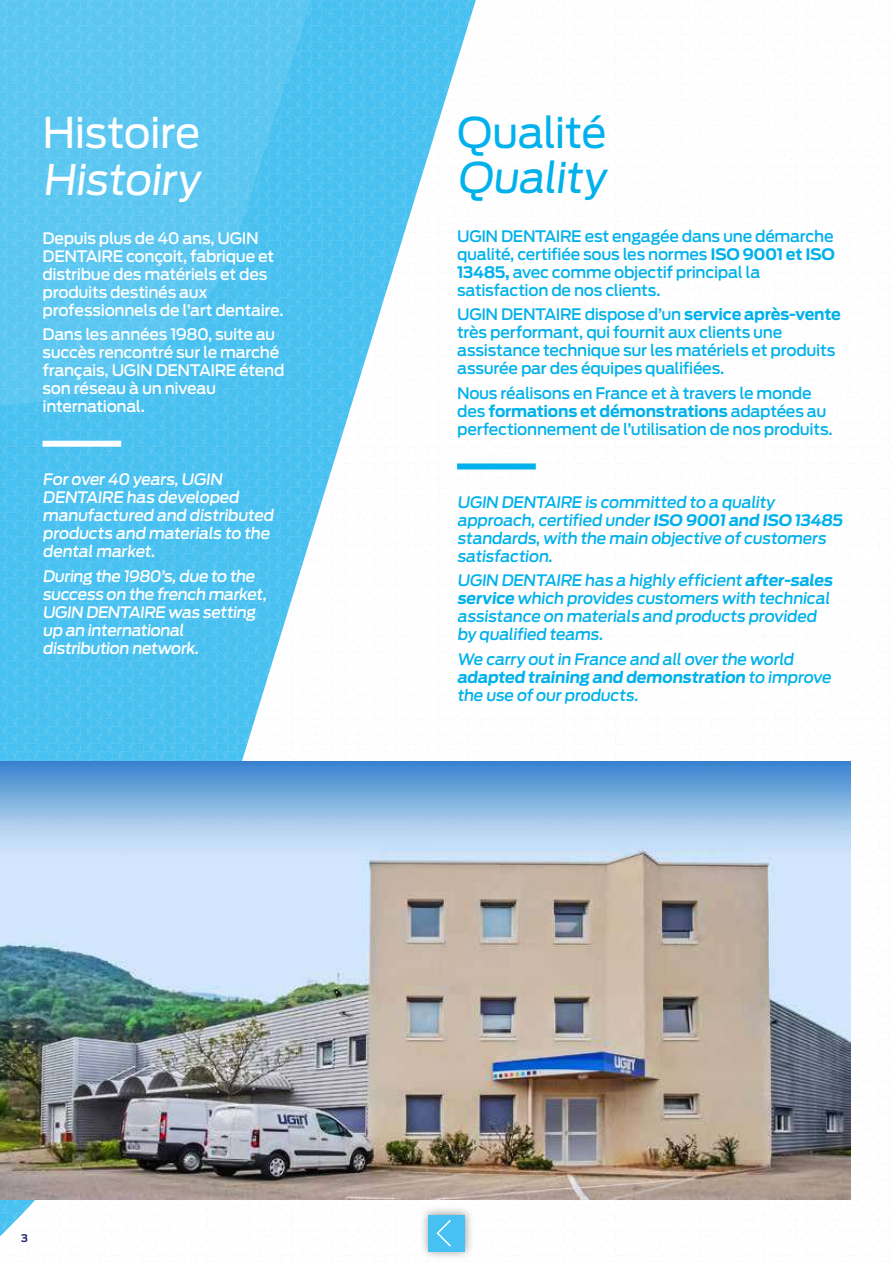
<style>
.page{position:relative;width:893px;height:1263px;background:#fff}
.page>*{position:absolute;margin:0;border:0;box-sizing:border-box;transform-origin:0 0}
.t1{font:42px/46.5px "Antenna";letter-spacing:-.015em;color:#fff}
.t2{font:42px/45px "Antenna";letter-spacing:-.02em;color:#00b1eb}
.t3{font:500 15.75px/18px "Antenna";letter-spacing:-.02em;color:#00b1eb}
.t4{font:500 15.75px/18px "Antenna";letter-spacing:-.02em;color:#fff}
.t5{font:700 10.5px "Antenna";color:#2a2d71}
.s1{font-weight:700}
</style>
<div class="page">
<img style="left:0;top:0;width:851px;height:1237px">
<div style="left:419px;top:1206px;width:55px;height:55px;background:#000;opacity:.4"></div>
<div style="left:428px;top:1215px;width:37px;height:37px;background:#47c1f1"></div>
<svg style="left:436px;top:1220px;width:15px;height:27px"></svg>
<div style="left:43px;top:441px;width:78px;height:6px;background:#fff"></div>
<div style="left:457px;top:463px;width:79px;height:6px;background:#00b1eb"></div>
<img style="left:0;top:761px;width:850px;height:438px">
<h1 class="t1" style="left:43px;top:110px;width:165px">Histoire<br>Histoiry</h1>
<p class="t4" style="left:43px;top:229px;width:243px">Depuis plus de 40 ans, UGIN<br>DENTAIRE conçoit, fabrique et distribue des matériels et des produits destinés aux professionnels de l’art dentaire.</p>
<p class="t4" style="left:43px;top:325px;width:243px">Dans les années 1980, suite au succès rencontré sur le marché français, UGIN DENTAIRE étend son réseau à un niveau international.</p>
<p class="t4" style="left:42px;top:471px;width:235px">For over 40 years,UGIN<br>DENTAIRE has developed manufactured and distributed products and materials to the dentalmarket.</p>
<p class="t4" style="left:42px;top:567px;width:228px">During the 1980’s,due to the success on the french market,<br>UGIN DENTAIRE was setting up an international distribution network.</p>
<h1 class="t2" style="left:457px;top:111px;width:156px">Qualité<br>Quality</h1>
<p class="t3" style="left:457px;top:227px;width:379px">UGIN DENTAIRE est engagée dans une démarche qualité, certifiée sous les normes <span class="s1">ISO 9001 et ISO 13485,</span> avec comme objectif principal la satisfaction de nos clients.</p>
<p class="t3" style="left:457px;top:306px;width:385px">UGIN DENTAIRE dispose d’un <span class="s1">service après-vente </span>très performant, qui fournit aux clients une assistance technique sur les matériels et produits assurée par des équipes qualifiées.</p>
<p class="t3" style="left:457px;top:384px;width:377px">Nous réalisons en France et à travers le monde des <span class="s1">formations et démonstrations</span> adaptées au perfectionnement de l’utilisation de nos produits.</p>
<p class="t3" style="left:457px;top:493px;width:389px">UGIN DENTAIRE is committed to a quality approach,certified under <span class="s1">ISO 9001 and ISO 13485 </span>standards,with the main objective of customers satisfaction.</p>
<p class="t3" style="left:457px;top:572px;width:379px">UGIN DENTAIRE has a highly efficient <span class="s1">after-sales service</span> which provides customers with technical assistance on materials and products provided by qualified teams.</p>
<p class="t3" style="left:457px;top:650px;width:378px">We carry out in France and allover the world <span class="s1">adapted training and demonstration</span> to improve the use of our products.</p>
<p class="t5" style="left:21px;top:1231px;width:8px">3</p>
</div>
